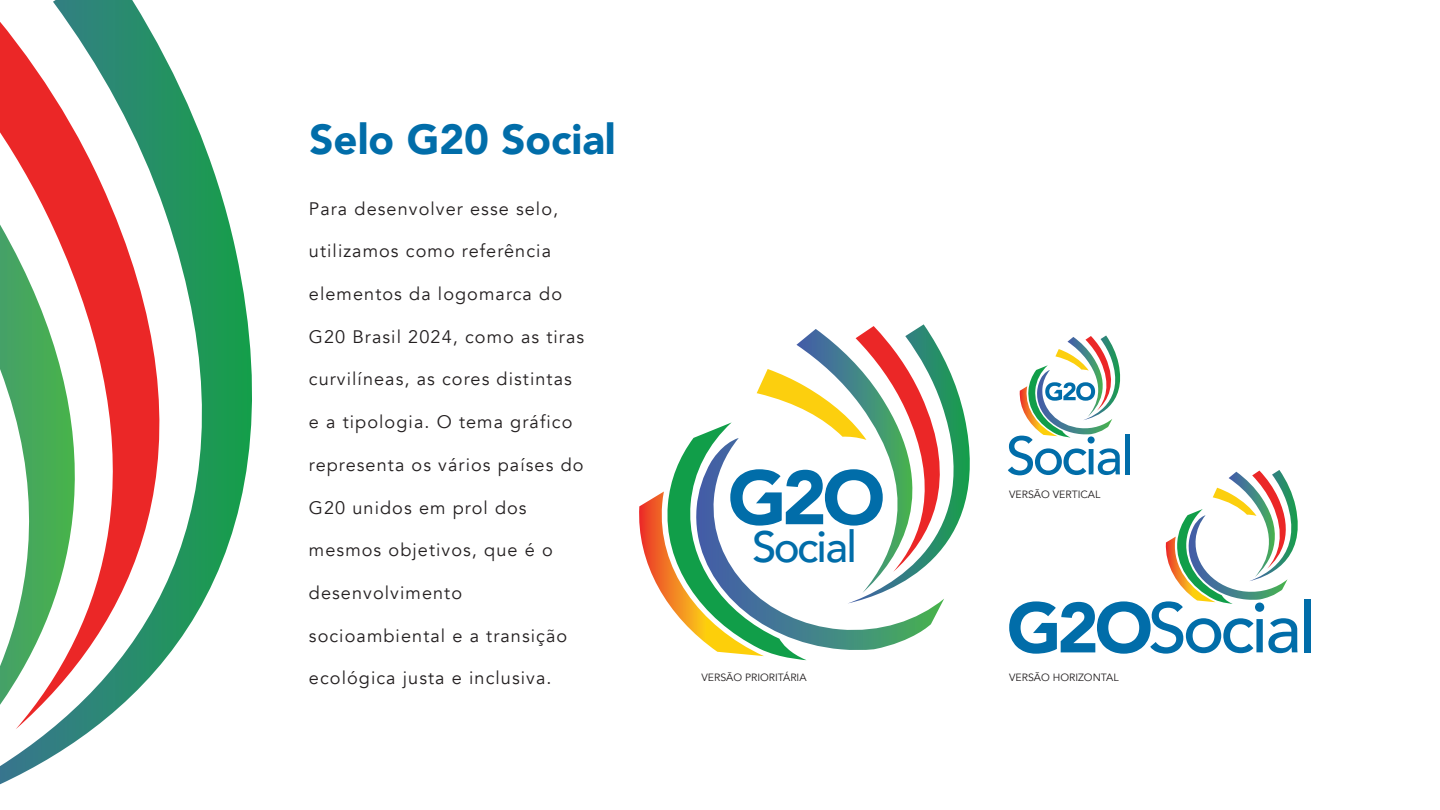
<style>
.page{position:relative;width:1440px;height:810px;background:#fff}
.page>*{position:absolute;margin:0;border:0;box-sizing:border-box;transform-origin:0 0}
.t1{font:500 70.2px "Avenir";letter-spacing:-.04em;color:#016da9}
.t2{font:500 53.4px "Avenir";letter-spacing:-.04em;color:#016da9}
.t3{font:500 43.8px "Avenir";letter-spacing:-.04em;color:#016da9}
.t4{font:900 42px "Avenir";color:#016da9}
.t5{font:18.08px "Avenir";letter-spacing:.06em;color:#231f20}
.t6{font:10.5px "Avenir";color:#231f20}
</style>
<div class="page">
<svg style="left:226px;top:211px;width:26px;height:340px"></svg>
<svg style="left:0;top:0;width:226px;height:649px"></svg>
<svg style="left:0;top:225px;width:120px;height:91px"></svg>
<svg style="left:0;top:316px;width:173px;height:469px"></svg>
<svg style="left:639px;top:324px;width:331px;height:336px"></svg>
<svg style="left:1009px;top:601px;width:142px;height:53px"></svg>
<svg style="left:1165px;top:470px;width:133px;height:134px"></svg>
<svg style="left:1019px;top:335px;width:102px;height:102px"></svg>
<h3 class="t4" style="left:309px;top:103px;width:308px">Selo G20 Social</h3>
<p class="t5" style="left:309px;top:198px;width:251px">Para desenvolver esse selo,</p>
<p class="t5" style="left:309px;top:240px;width:244px">utilizamos como referência</p>
<p class="t5" style="left:309px;top:283px;width:255px">elementos da logomarca do</p>
<p class="t5" style="left:309px;top:326px;width:277px">G20 Brasil 2024, como as tiras</p>
<p class="t5" style="left:309px;top:368px;width:264px">curvilíneas, as cores distintas</p>
<p class="t5" style="left:309px;top:411px;width:265px">e a tipologia. O tema gráfico</p>
<p class="t5" style="left:309px;top:454px;width:276px">representa os vários países do</p>
<p class="t5" style="left:309px;top:497px;width:219px">G20 unidos em prol dos</p>
<p class="t5" style="left:309px;top:539px;width:245px">mesmos objetivos, que é o</p>
<p class="t5" style="left:309px;top:582px;width:155px">desenvolvimento</p>
<p class="t5" style="left:309px;top:625px;width:260px">socioambiental e a transição</p>
<p class="t5" style="left:309px;top:667px;width:244px">ecológica justa e inclusiva.</p>
<p class="t6" style="left:702px;top:671px;width:107px">VERSÃO PRIORITÁRIA</p>
<h3 class="t3" style="left:752px;top:509px;width:106px">Social</h3>
<h2 class="t2" style="left:1006px;top:410px;width:129px">Social</h2>
<p class="t6" style="left:1009px;top:488px;width:93px">VERSÃO VERTICAL</p>
<p class="t6" style="left:1009px;top:671px;width:111px">VERSÃO HORIZONTAL</p>
<h1 class="t1" style="left:1148px;top:567px;width:169px">Social</h1>
</div>
